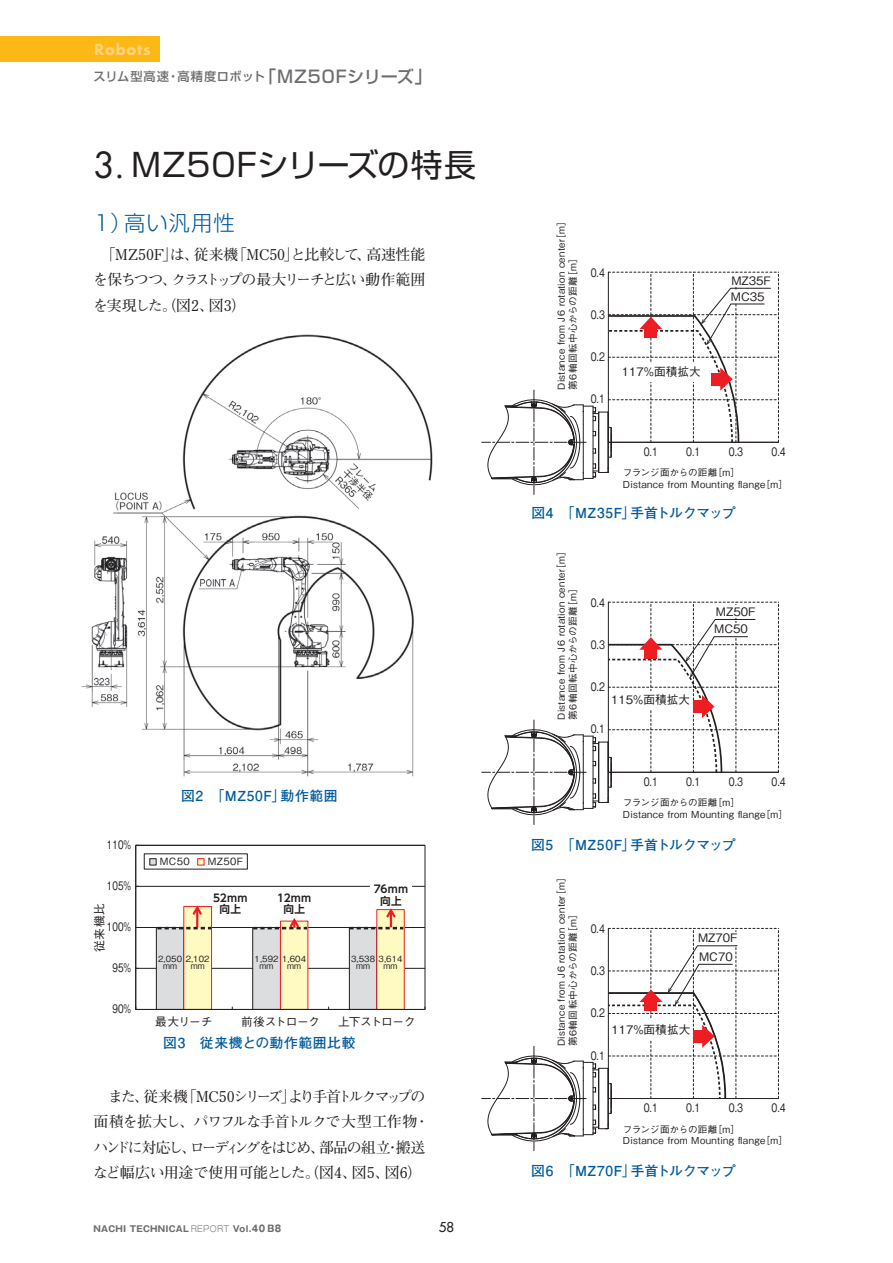
<style>
.page{position:relative;width:893px;height:1263px;background:#fff}
.page>*{position:absolute;margin:0;border:0;box-sizing:border-box;transform-origin:0 0}
.t1{font:31.95px "Shin Go Pro";letter-spacing:.015em;color:#231f20}
.t2{font:300 21.3px "Shin Go Pro";letter-spacing:.05em;color:#015a9d}
.t3{font:700 14.85px/25.5px "Futo Min A101 Pro";letter-spacing:-.075em;color:#231f20;text-align:justify}
.t4{font:700 14.85px "Futura";letter-spacing:.05em;color:#fed17b}
.t5{font:700 13.8px "Futo Go B101 Pro";letter-spacing:-.005em;color:#015a9d}
.t6{font:700 13.8px "Futo Go B101 Pro";letter-spacing:.05em;color:#015a9d}
.t7{font:700 13.8px "Futo Go B101 Pro";letter-spacing:.03em;color:#015a9d}
.t8{font:13.35px "Futura";color:#231f20}
.t9{font:500 12.15px "Shin Go Pro";letter-spacing:.05em;color:#6c6d70}
.t10{font:500 11.7px "Gothic BBB Pro";color:#231f20;scale:.8 1}
.t11{font:500 11.7px/15.8px "Gothic BBB Pro";color:#231f20}
.t12{font:500 11.7px "Gothic BBB Pro";color:#231f20;scale:.75 1}
.t13{font:500 11.7px "Gothic BBB Pro";letter-spacing:-.04em;color:#231f20}
.t14{font:500 11.7px "Gothic BBB Pro";letter-spacing:-.05em;color:#231f20}
.t15{font:700 10.65px/11.7px "UD Shin Go Pro De";letter-spacing:.02em;color:#231f20;text-align:center}
.t16{font:500 9.9px "Gothic BBB Pro";letter-spacing:.035em;color:#231f20}
.t17{font:500 9.6px/11.6px "Gothic BBB Pro";letter-spacing:.035em;color:#231f20}
.t18{font:500 8.55px/7.5px "Gothic BBB Pro";letter-spacing:.015em;color:#231f20}
.t19{font:700 8.55px "Gothic MB101 Pro";letter-spacing:.03em;color:#6c6d70}
.s1{font-size:16.95px}
.s2{font-family:"Futura";font-size:35.1px}
.s3{font-weight:300}
.s4{font-size:9.3px}
</style>
<div class="page">
<div style="left:0;top:36px;width:159px;height:26px;background:#fcb814"></div>
<hr style="left:136px;top:968px;width:289px;height:1px;background:#231f20">
<hr style="left:136px;top:927px;width:289px;height:1px;background:#231f20">
<hr style="left:136px;top:886px;width:289px;height:1px;background:#231f20">
<div style="left:349px;top:927px;width:28px;height:82px;background:#dcdddf"></div>
<div style="left:349px;top:927px;width:28px;height:83px;border:1px solid #231f20"></div>
<div style="left:253px;top:927px;width:27px;height:82px;background:#dcdddf"></div>
<div style="left:252px;top:927px;width:29px;height:83px;border:1px solid #231f20"></div>
<div style="left:156px;top:927px;width:28px;height:82px;background:#dcdddf"></div>
<div style="left:156px;top:927px;width:28px;height:83px;border:1px solid #231f20"></div>
<div style="left:377px;top:910px;width:27px;height:99px;background:#fffac1"></div>
<div style="left:280px;top:921px;width:28px;height:88px;background:#fffac1"></div>
<div style="left:280px;top:921px;width:28px;height:89px;border:1px solid #ee1d23"></div>
<div style="left:184px;top:906px;width:28px;height:103px;background:#fffac1"></div>
<div style="left:184px;top:906px;width:28px;height:104px;border:1px solid #ee1d23"></div>
<svg style="left:253px;top:918px;width:54px;height:11px"></svg>
<svg style="left:157px;top:905px;width:54px;height:24px"></svg>
<svg style="left:349px;top:908px;width:54px;height:21px"></svg>
<div style="left:135px;top:845px;width:290px;height:165px;border:1px solid #231f20"></div>
<div style="left:150px;top:858px;width:6px;height:7px;border:1px solid #231f20"></div>
<div style="left:197px;top:858px;width:7px;height:7px;border:1px solid #ee1d23"></div>
<div style="left:370px;top:881px;width:41px;height:9px;background:#fff"></div>
<svg style="left:482px;top:272px;width:297px;height:222px"></svg>
<div style="left:730px;top:273px;width:11px;height:14px;background:#fff"></div>
<div style="left:730px;top:290px;width:11px;height:13px;background:#fff"></div>
<svg style="left:482px;top:602px;width:297px;height:222px"></svg>
<div style="left:731px;top:606px;width:11px;height:12px;background:#fff"></div>
<div style="left:731px;top:623px;width:11px;height:12px;background:#fff"></div>
<svg style="left:482px;top:928px;width:297px;height:223px"></svg>
<div style="left:730px;top:932px;width:10px;height:12px;background:#fff"></div>
<img style="left:81px;top:334px;width:352px;height:443px">
<h3 class="t4" style="left:94px;top:39px;width:58px">Robots</h3>
<p class="t9" style="left:94px;top:67px;width:340px">スリム型高速・高精度ロボット<span class="s1">「MZ50Fシリーズ」</span></p>
<h1 class="t1" style="left:94px;top:139px;width:384px"><span class="s2">3.</span> MZ50Fシリーズの特長</h1>
<h2 class="t2" style="left:94px;top:206px;width:143px">1）高い汎用性</h2>
<h3 class="t3" style="left:93px;top:240px;width:334px">　「MZ50F」は、従来機「MC50」と比較して、高速性能を保ちつつ、クラストップの最大リーチと広い動作範囲を実現した。（図2、図3）</h3>
<p class="t12" style="left:107px;top:835px;width:34px">110%</p>
<p class="t12" style="left:107px;top:876px;width:34px">105%</p>
<p class="t11" style="left:90px;top:952px;width:50px;rotate:-90deg">従来機比</p>
<p class="t12" style="left:107px;top:917px;width:34px">100%</p>
<p class="t12" style="left:112px;top:958px;width:26px">95%</p>
<p class="t12" style="left:112px;top:999px;width:26px">90%</p>
<h3 class="t6" style="left:181px;top:785px;width:158px">図2　「MZ50F」動作範囲</h3>
<p class="t16" style="left:160px;top:854px;width:31px">MC50</p>
<p class="t16" style="left:208px;top:854px;width:37px">MZ50F</p>
<p class="t15" style="left:213px;top:891px;width:36px">52mm向上</p>
<p class="t15" style="left:277px;top:891px;width:36px">12mm向上</p>
<p class="t15" style="left:374px;top:883px;width:36px">76mm向上</p>
<p class="t18" style="left:163px;top:953px;width:48px;text-indent:-5px">2,050 2,102 mm</p>
<p class="t18" style="left:191px;top:961px;width:15px">mm</p>
<p class="t18" style="left:260px;top:953px;width:48px;text-indent:-5px">1,592 1,604 mm</p>
<p class="t18" style="left:287px;top:961px;width:15px">mm</p>
<p class="t18" style="left:356px;top:953px;width:48px;text-indent:-5px">3,538 3,614 mm</p>
<p class="t18" style="left:384px;top:961px;width:15px">mm</p>
<p class="t11" style="left:155px;top:1012px;width:59px">最大リーチ</p>
<p class="t13" style="left:241px;top:1012px;width:80px">前後ストローク</p>
<p class="t14" style="left:338px;top:1012px;width:79px">上下ストローク</p>
<h3 class="t7" style="left:163px;top:1031px;width:194px">図3　従来機との動作範囲比較</h3>
<h3 class="t3" style="left:93px;top:1081px;width:338px;text-align:left">　また、従来機「MC50シリーズ」より手首トルクマップの面積を拡大し、パワフルな手首トルクで大型工作物・ハンドに対応し、ローディングをはじめ、部品の組立・搬送など幅広い用途で使用可能とした。（図4、図5、図6）</h3>
<p class="t19" style="left:94px;top:1222px;width:189px">NACHI TECHNICAL <span class="s3">REPORT</span> Vol.<span class="s4">40 B8</span></p>
<h3 class="t8" style="left:439px;top:1218px;width:17px">58</h3>
<p class="t17" style="left:554px;top:390px;width:175px;rotate:-90deg">Distance from J6 rotation center［m］第6軸回転中心からの距離［m］</p>
<p class="t10" style="left:591px;top:263px;width:19px">0.4</p>
<p class="t10" style="left:591px;top:305px;width:19px">0.3</p>
<p class="t10" style="left:591px;top:347px;width:19px">0.2</p>
<p class="t10" style="left:591px;top:390px;width:19px">0.1</p>
<p class="t11" style="left:622px;top:362px;width:81px">117%面積拡大</p>
<p class="t11" style="left:731px;top:271px;width:42px">MZ35F<br>MC35</p>
<p class="t10" style="left:644px;top:442px;width:19px">0.1</p>
<p class="t10" style="left:686px;top:442px;width:19px">0.1</p>
<p class="t10" style="left:729px;top:442px;width:19px">0.3</p>
<p class="t10" style="left:771px;top:442px;width:19px">0.4</p>
<p class="t17" style="left:623px;top:466px;width:167px">フランジ面からの距離［m］<br>Distance from Mounting flange［m］</p>
<h3 class="t5" style="left:531px;top:502px;width:206px">図4　「MZ35F」手首トルクマップ</h3>
<p class="t17" style="left:554px;top:720px;width:175px;rotate:-90deg">Distance from J6 rotation center［m］第6軸回転中心からの距離［m］</p>
<p class="t10" style="left:591px;top:593px;width:19px">0.4</p>
<p class="t10" style="left:591px;top:635px;width:19px">0.3</p>
<p class="t10" style="left:591px;top:677px;width:19px">0.2</p>
<p class="t10" style="left:591px;top:719px;width:19px">0.1</p>
<p class="t11" style="left:611px;top:690px;width:81px">115%面積拡大</p>
<p class="t11" style="left:714px;top:602px;width:43px;line-height:17.2px">MZ50F<br>MC50</p>
<p class="t10" style="left:644px;top:772px;width:19px">0.1</p>
<p class="t10" style="left:686px;top:772px;width:19px">0.1</p>
<p class="t10" style="left:729px;top:772px;width:19px">0.3</p>
<p class="t10" style="left:771px;top:772px;width:19px">0.4</p>
<p class="t17" style="left:623px;top:796px;width:167px">フランジ面からの距離［m］<br>Distance from Mounting flange［m］</p>
<h3 class="t5" style="left:531px;top:833px;width:206px">図5　「MZ50F」手首トルクマップ</h3>
<p class="t17" style="left:554px;top:1046px;width:175px;rotate:-90deg">Distance from J6 rotation center［m］第6軸回転中心からの距離［m］</p>
<p class="t10" style="left:591px;top:919px;width:19px">0.4</p>
<p class="t10" style="left:591px;top:961px;width:19px">0.3</p>
<p class="t11" style="left:698px;top:927px;width:41px;line-height:18.5px">MZ70F<br>MC70</p>
<p class="t10" style="left:591px;top:1003px;width:19px">0.2</p>
<p class="t10" style="left:591px;top:1046px;width:19px">0.1</p>
<p class="t11" style="left:611px;top:1020px;width:81px">117%面積拡大</p>
<p class="t10" style="left:644px;top:1098px;width:19px">0.1</p>
<p class="t10" style="left:686px;top:1098px;width:19px">0.1</p>
<p class="t10" style="left:729px;top:1098px;width:19px">0.3</p>
<p class="t10" style="left:771px;top:1098px;width:19px">0.4</p>
<p class="t17" style="left:623px;top:1122px;width:167px">フランジ面からの距離［m］<br>Distance from Mounting flange［m］</p>
<h3 class="t5" style="left:531px;top:1160px;width:206px">図6　「MZ70F」手首トルクマップ</h3>
</div>
